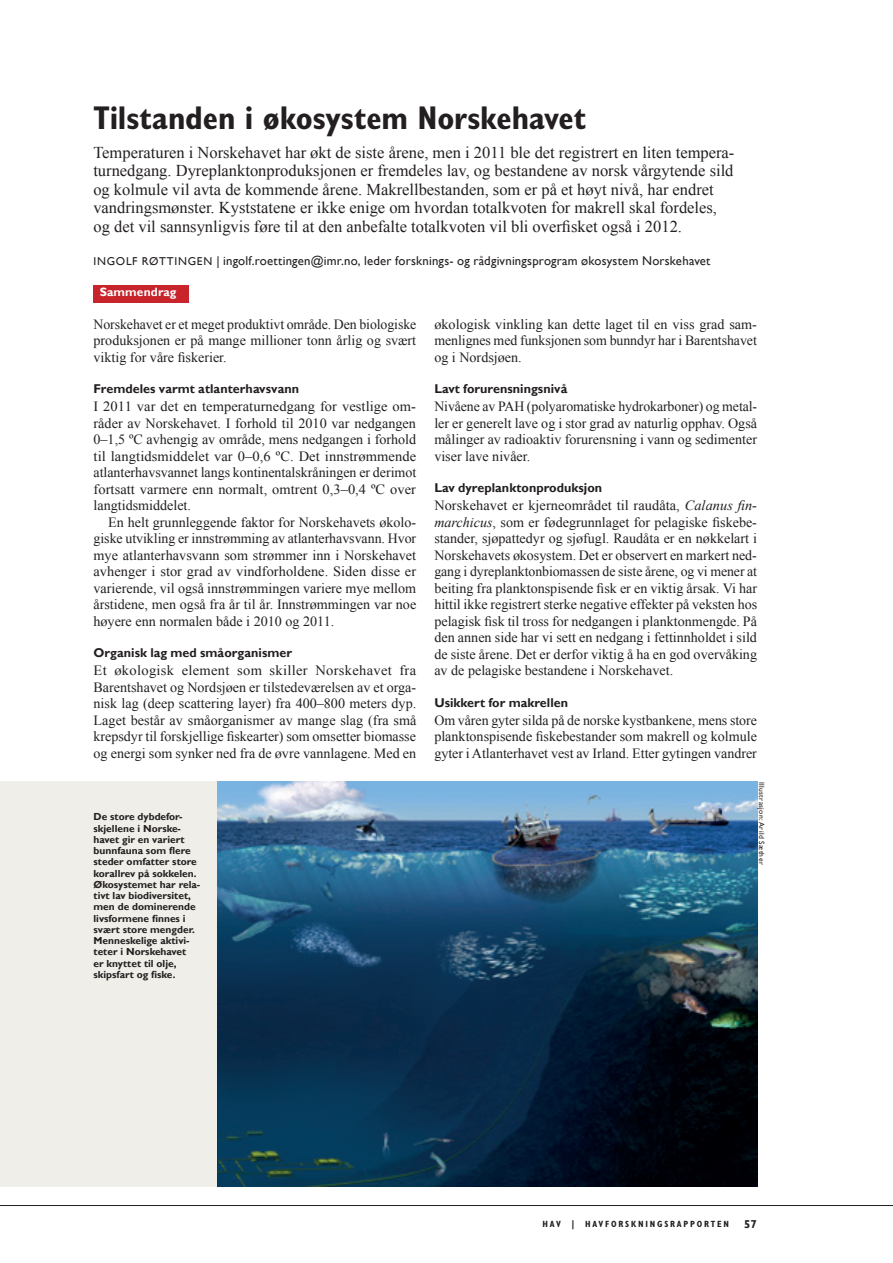
<style>
.page{position:relative;width:893px;height:1263px;background:#fff}
.page>*{position:absolute;margin:0;border:0;box-sizing:border-box;transform-origin:0 0}
.t1{font:700 condensed 33px "Gill Sans";letter-spacing:-.015em;color:#231f20}
.t2{font:16.5px/18.5px "Times New Roman";color:#231f20}
.t3{font:14.1px/16.5px "Times New Roman";color:#231f20;text-align:justify}
.t4{font:700 12.75px "Gill Sans";letter-spacing:.005em;color:#231f20}
.t5{font:12.75px "Gill Sans";letter-spacing:.015em;color:#231f20}
.t6{font:700 12px "Gill Sans";letter-spacing:.01em;color:#fff}
.t7{font:700 11.4px "Gill Sans";color:#231f20}
.t8{font:700 10.2px/11.2px "Gill Sans";color:#231f20}
.t9{font:700 condensed 9px "Gill Sans";letter-spacing:.2em;color:#231f20}
.t10{font:7.5px "Gill Sans";letter-spacing:.05em;color:#231f20}
.s1{font-size:11.4px}
.s2{font-style:italic}
</style>
<div class="page">
<hr style="left:0;top:1205px;width:893px;height:1px;background:#231f20">
<div style="left:0;top:782px;width:217px;height:405px;background:#efeee8"></div>
<img style="left:217px;top:782px;width:540px;height:405px">
<div style="left:94px;top:285px;width:95px;height:17px;background:#c8242b"></div>
<h1 class="t1" style="left:94px;top:98px;width:494px">Tilstanden i økosystem Norskehavet</h1>
<p class="t2" style="left:93px;top:143px;width:643px">Temperaturen i Norskehavet har økt de siste årene, men i 2011 ble det registrert en liten tempera&shy;turnedgang. Dyreplanktonproduksjonen er fremdeles lav, og bestandene av norsk vårgytende sild og kolmule vil avta de kommende årene. Makrellbestanden, som er på et høyt nivå, har endret vandringsmønster. Kyststatene er ikke enige om hvordan totalkvoten for makrell skal fordeles, og det vil sannsynligvis føre til at den anbefalte totalkvoten vil bli overfisket også i 2012.</p>
<p class="t5" style="left:94px;top:253px;width:618px"><span class="s1">Ingolf Røtti nge n</span> | ingolf.roettingen@imr.no, leder forsknings- og rådgivningsprogram økosystem N orskehavet</p>
<p class="t6" style="left:100px;top:285px;width:78px">Sammendrag</p>
<p class="t3" style="left:94px;top:315px;width:324px">Norskehavet er et meget produktivt område. Den biologiske produksjonen er på mange millioner tonn årlig og svært viktig for våre fiskerier.</p>
<p class="t4" style="left:94px;top:381px;width:207px">Fremdeles varmt atlanterhavsvann</p>
<p class="t3" style="left:94px;top:398px;width:324px">I 2011 var det en temperaturnedgang for vestlige om&shy;råder av Norskehavet. I forhold til 2010 var nedgangen 0–1,5 ºC avhengig av område, mens nedgangen i forhold til langtidsmiddelet var 0–0,6 ºC. Det innstrømmende atlanterhavsvannet langs kontinentalskråningen er derimot fortsatt varmere enn normalt, omtrent 0,3–0,4 ºC over langtidsmiddelet.</p>
<p class="t3" style="left:94px;top:513px;width:324px;text-indent:15px">En helt grunnleggende faktor for Norskehavets økolo&shy;giske utvikling er innstrømming av atlanterhavsvann. Hvor mye atlanterhavsvann som strømmer inn i Norskehavet avhenger i stor grad av vindforholdene. Siden disse er varierende, vil også innstrømmingen variere mye mellom årstidene, men også fra år til år. Innstrømmingen var noe høyere enn normalen både i 2010 og 2011.</p>
<p class="t4" style="left:94px;top:645px;width:200px">Organisk lag med småorganismer</p>
<p class="t3" style="left:94px;top:662px;width:324px">Et økologisk element som skiller Norskehavet fra Barentshavet og Nordsjøen er tilstedeværelsen av et orga&shy;nisk lag (deep scattering layer) fra 400–800 meters dyp.<br>Laget består av småorganismer av mange slag (fra små krepsdyr til forskjellige fiskearter) som omsetter biomasse og energi som synker ned fra de øvre vannlagene. Med en</p>
<p class="t8" style="left:94px;top:812px;width:108px">De store dybdefor&shy;skjellene i Norske&shy;havet gir en variert bunnfauna som flere steder omfatter store korallrev på sokkelen.<br>Økosystemet har rela&shy;tivt lav biodiversitet, men de dominerende livsformene finnes i svært store mengder.<br>Menneskelige aktivi&shy;teter i Norskehavet<br>er knyttet til olje, skipsfart og fiske.</p>
<p class="t3" style="left:434px;top:315px;width:324px">økologisk vinkling kan dette laget til en viss grad sam&shy;menlignes med funksjonen som bunndyr har i Barentshavet og i Nordsjøen.</p>
<p class="t4" style="left:434px;top:381px;width:134px">Lavt forurensningsnivå</p>
<p class="t3" style="left:434px;top:398px;width:324px">Nivåene av PAH (polyaromatiske hydrokarboner) og metal&shy;ler er generelt lave og i stor grad av naturlig opphav. Også målinger av radioaktiv forurensning i vann og sedimenter viser lave nivåer.</p>
<p class="t4" style="left:434px;top:480px;width:169px">Lav dyreplanktonproduksjon</p>
<p class="t3" style="left:434px;top:497px;width:324px">Norskehavet er kjerneområdet til raudåta, <span class="s2">Calanus fin&shy;marchicus</span>, som er fødegrunnlaget for pelagiske fiskebe&shy;stander, sjøpattedyr og sjøfugl. Raudåta er en nøkkelart i Norskehavets økosystem. Det er observert en markert ned&shy;gang i dyreplanktonbiomassen de siste årene, og vi mener at beiting fra planktonspisende fisk er en viktig årsak. Vi har hittil ikke registrert sterke negative effekter på veksten hos pelagisk fisk til tross for nedgangen i planktonmengde. På den annen side har vi sett en nedgang i fettinnholdet i sild de siste årene. Det er derfor viktig å ha en god overvåking av de pelagiske bestandene i Norskehavet.</p>
<p class="t4" style="left:434px;top:695px;width:135px">Usikkert for makrellen</p>
<p class="t3" style="left:434px;top:711px;width:324px">Om våren gyter silda på de norske kystbankene, mens store planktonspisende fiskebestander som makrell og kolmule gyter i Atlanterhavet vest av Irland. Etter gytingen vandrer</p>
<p class="t10" style="left:766px;top:782px;width:84px;rotate:90deg">Illustrasjon: Arild Sæther</p>
<p class="t9" style="left:543px;top:1218px;width:46px">HAV | hav</p>
<p class="t9" style="left:605px;top:1218px;width:125px">forskningsrapporten</p>
<p class="t7" style="left:744px;top:1217px;width:14px">57</p>
</div>
